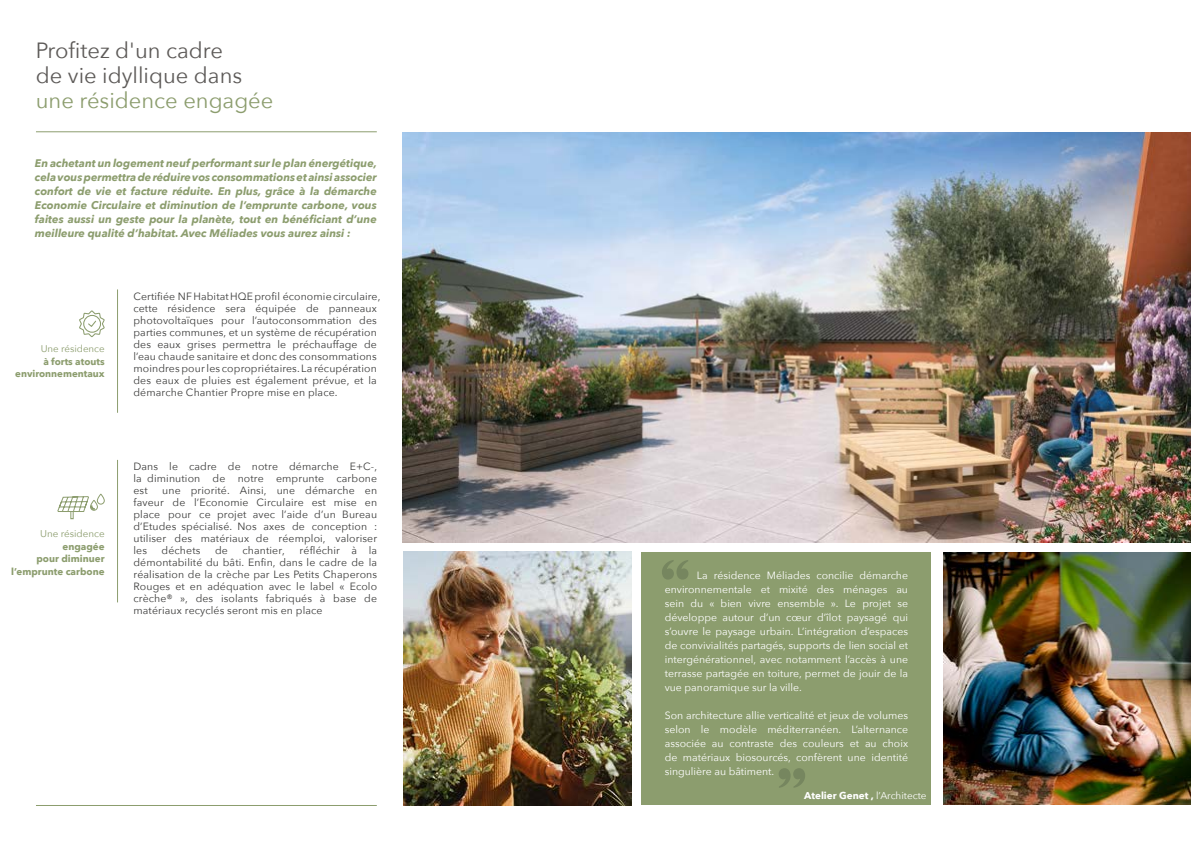
<style>
.page{position:relative;width:1191px;height:842px;background:#fff}
.page>*{position:absolute;margin:0;border:0;box-sizing:border-box;transform-origin:0 0}
.t1{font:22px/25px "Avenir Next";color:#5d5a58}
.t2{font:22px "Avenir Next";color:#8c9d6e}
.t3{font:italic 700 11px/14px "Avenir Next";color:#8c9d6e;text-align:justify}
.t4{font:10.5px/12px "Avenir Next";letter-spacing:.01em;color:#3c3c3b;text-align:justify}
.t5{font:10.5px/14px "Avenir Next";color:#fff;text-align:justify}
.t6{font:700 9.9px "Avenir Next";color:#fff}
.t7{font:700 9.8px/12.5px "Avenir Next";color:#8c9d6e;text-align:right}
.t8{font:9.8px "Avenir Next";color:#8c9d6e}
.t9{font:700 9.7px/12.4px "Avenir Next";color:#8c9d6e;text-align:right}
.t10{font:9.7px "Avenir Next";color:#8c9d6e}
.s1{font-weight:400}
</style>
<div class="page">
<img style="left:943px;top:552px;width:248px;height:253px">
<img style="left:403px;top:552px;width:228px;height:254px">
<img style="left:403px;top:132px;width:788px;height:410px">
<svg style="left:79px;top:310px;width:26px;height:28px"></svg>
<svg style="left:57px;top:493px;width:48px;height:26px"></svg>
<div style="left:642px;top:552px;width:289px;height:253px;background:#8c9d6e"></div>
<hr style="left:36px;top:131px;width:341px;height:1px;background:#8c9d6e">
<hr style="left:117px;top:289px;width:1px;height:124px;background:#8c9d6e">
<hr style="left:117px;top:460px;width:1px;height:142px;background:#8c9d6e">
<hr style="left:36px;top:805px;width:341px;height:1px;background:#8c9d6e">
<svg style="left:662px;top:560px;width:26px;height:20px"></svg>
<svg style="left:779px;top:768px;width:26px;height:20px"></svg>
<h1 class="t1" style="left:36px;top:37px;width:208px">Profitez d'un cadre de vie idyllique dans</h1>
<h1 class="t2" style="left:36px;top:82px;width:239px">une résidence engagée</h1>
<p class="t3" style="left:35px;top:156px;width:344px">En achetant un logement neuf performant sur le plan énergétique, cela vous permettra de réduire vos consommations et ainsi associer confort de vie et facture réduite. En plus, grâce à la démarche Economie Circulaire et diminution de l’emprunte carbone, vous faites aussi un geste pour la planète, tout en bénéficiant d’une meilleure qualité d’habitat. Avec Méliades vous aurez ainsi :</p>
<p class="t10" style="left:41px;top:341px;width:65px">Une résidence</p>
<p class="t9" style="left:15px;top:355px;width:91px">à forts atouts environnementaux</p>
<p class="t8" style="left:40px;top:525px;width:66px">Une résidence</p>
<p class="t7" style="left:11px;top:540px;width:95px">engagée<br>pour diminuer l’emprunte carbone</p>
<p class="t4" style="left:133px;top:290px;width:248px;text-align:left">Certifiée NFHabitatHQEprofil économiecirculaire, cette résidence sera équipée de panneaux photovoltaïques pour l’autoconsommation des parties communes, et un système de récupération des eaux grises permettra le préchauffage de l’eau chaude sanitaire et donc des consommations moindres pour les copropriétaires. La récupération des eaux de pluies est également prévue, et la démarche Chantier Propre mise en place.</p>
<p class="t4" style="left:133px;top:460px;width:245px">Dans le cadre de notre démarche E+C-, la diminution de notre emprunte carbone est</p>
<p class="t4" style="left:133px;top:484px;width:245px;text-indent:29px">une priorité. Ainsi, une démarche en faveur de l’Economie Circulaire est mise en place pour ce projet avec l’aide d’un Bureau d’Etudes spécialisé. Nos axes de conception : utiliser des matériaux de réemploi, valoriser les</p>
<p class="t4" style="left:133px;top:544px;width:245px;text-indent:166px">réfléchir à la démontabilité du bâti. Enfin, dans le cadre de la réalisation de la crèche par Les Petits Chaperons Rouges et en adéquation avec le label « Ecolo crèche® », des isolants fabriqués à base de matériaux recyclés seront mis en place</p>
<p class="t4" style="left:162px;top:544px;width:40px">déchets</p>
<p class="t4" style="left:215px;top:544px;width:14px">de</p>
<p class="t4" style="left:242px;top:544px;width:44px">chantier,</p>
<p class="t5" style="left:665px;top:568px;width:245px;text-indent:32px">La résidence Méliades concilie démarche environnementale et mixité des ménages au sein du « bien vivre ensemble ». Le projet se développe autour d’un cœur d’îlot paysagé qui s’ouvre le paysage urbain. L’intégration d’espaces de convivialités partagés, supports de lien social et intergénérationnel, avec notamment l’accès à une terrasse partagée en toiture, permet de jouir de la vue panoramique sur la ville.</p>
<p class="t5" style="left:665px;top:707px;width:245px">Son architecture allie verticalité et jeux de volumes selon le modèle méditerranéen. L’alternance associée au contraste des couleurs et au choix de matériaux biosourcés, confèrent une identité singulière au bâtiment.</p>
<p class="t6" style="left:804px;top:787px;width:124px">Atelier Genet , <span class="s1">l’Architecte</span></p>
</div>
